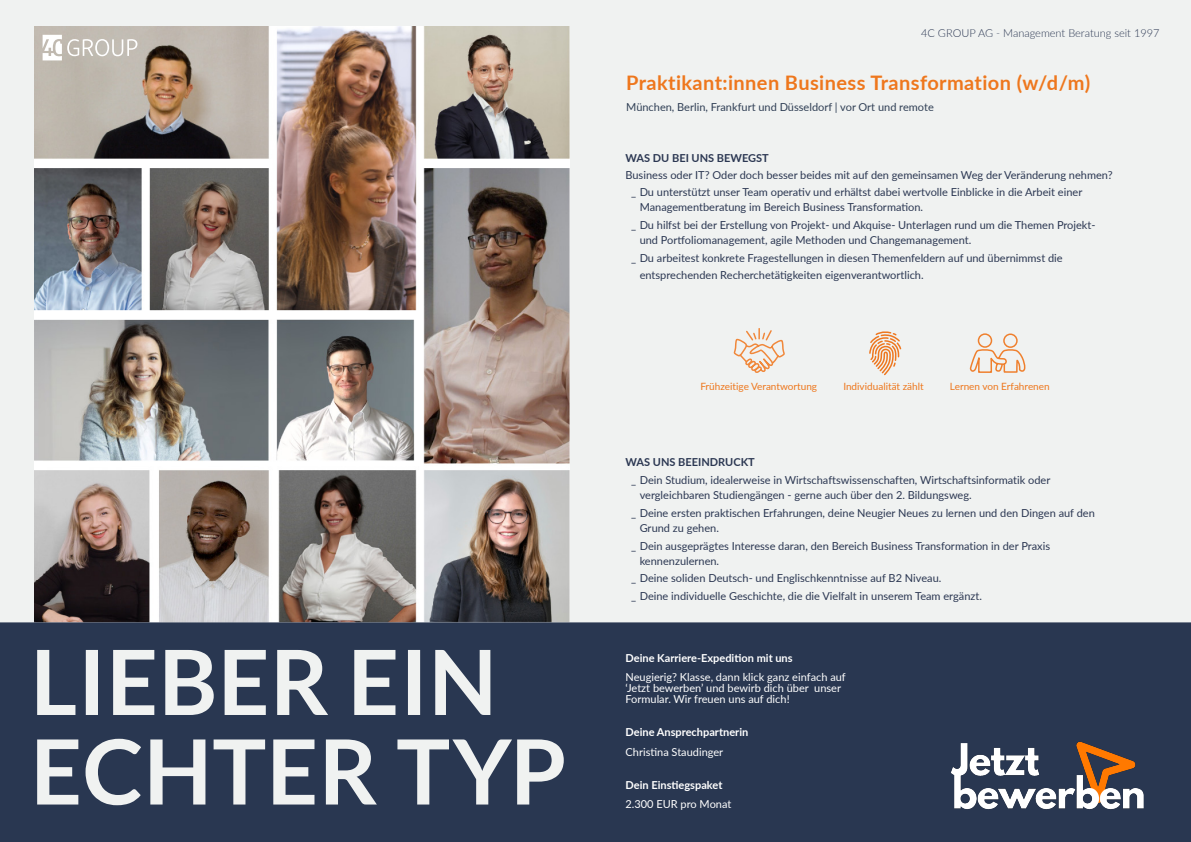
<style>
.page{position:relative;width:1191px;height:842px;background:#f0f2f1}
.page>*{position:absolute;margin:0;border:0;box-sizing:border-box;transform-origin:0 0}
.t1{font:700 20px "Lato";letter-spacing:.02em;color:#ee771d}
.Page_Header_Subtext{font:11px/15px "Lato";color:#2b3752}
.Page_Body_Text_-_Black{font:11px/11px "Lato";color:#fff}
.Page_Section_Title_-_Bold_White{font:700 11px "Lato";color:#fff}
.Page_Header_Subtext-2{font:11px "Lato";color:#303f55}
.Page_Header_Subtext-3{font:300 11px "Lato";color:#2b3752}
.Page_Header_Subtext-4{font:700 11px "Lato";color:#2b3752}
.Page_Body_Text_-_Black-2{font:10px "Lato";color:#ee771d}
</style>
<div class="page">
<img style="left:34px;top:27px;width:535px;height:595px">
<svg style="left:43px;top:35px;width:94px;height:25px"></svg>
<svg style="left:0;top:622px;width:1191px;height:220px;background:#3f4c63"></svg>
<svg style="left:733px;top:328px;width:52px;height:45px"></svg>
<svg style="left:869px;top:331px;width:33px;height:45px"></svg>
<svg style="left:970px;top:333px;width:56px;height:40px"></svg>
<img style="left:939px;top:727px;width:223px;height:109px">
<p class="Page_Header_Subtext-3" style="left:921px;top:26px;width:240px">4C GROUP AG - Management Beratung seit 1997</p>
<p class="t1" style="left:626px;top:68px;width:465px">Praktikant:innen Business Transformation (w/d/m)</p>
<p class="Page_Header_Subtext-2" style="left:626px;top:99px;width:309px">München, Berlin, Frankfurt und Düsseldorf | vor Ort und remote</p>
<p class="Page_Header_Subtext-4" style="left:625px;top:149px;width:145px">WAS DU BEI UNS BEWEGST</p>
<p class="Page_Header_Subtext" style="left:625px;top:167px;width:488px">Business oder IT? Oder doch besser beides mit auf den gemeinsamen Weg der Veränderung nehmen?</p>
<p class="Page_Header_Subtext" style="left:639px;top:184px;width:444px;text-indent:-9px">_ Du unterstützt unser Team operativ und erhältst dabei wertvolle Einblicke in die Arbeit einer<br>Managementberatung im Bereich Business Transformation.</p>
<p class="Page_Header_Subtext" style="left:639px;top:217px;width:457px;text-indent:-9px">_ Du hilfst bei der Erstellung von Projekt- und Akquise- Unterlagen rund um die Themen Projekt&shy;und Portfoliomanagement, agile Methoden und Changemanagement.</p>
<p class="Page_Header_Subtext" style="left:639px;top:249px;width:424px;line-height:17px;text-indent:-9px">_ Du arbeitest konkrete Fragestellungen in diesen Themenfeldern auf und übernimmst die entsprechenden Recherchetätigkeiten eigenverantwortlich.</p>
<p class="Page_Body_Text_-_Black-2" style="left:700px;top:379px;width:118px">Frühzeitige Verantwortung</p>
<p class="Page_Body_Text_-_Black-2" style="left:843px;top:379px;width:82px">Individualität zählt</p>
<p class="Page_Body_Text_-_Black-2" style="left:950px;top:379px;width:101px">Lernen von Erfahrenen</p>
<p class="Page_Header_Subtext-4" style="left:625px;top:454px;width:131px">WAS UNS BEEINDRUCKT</p>
<p class="Page_Header_Subtext" style="left:639px;top:472px;width:412px;text-indent:-9px">_ Dein Studium, idealerweise in Wirtschaftswissenschaften, Wirtschaftsinformatik oder vergleichbaren Studiengängen - gerne auch über den 2. Bildungsweg.</p>
<p class="Page_Header_Subtext" style="left:639px;top:505px;width:456px;text-indent:-9px">_ Deine ersten praktischen Erfahrungen, deine Neugier Neues zu lernen und den Dingen auf den<br>Grund zu gehen.</p>
<p class="Page_Header_Subtext" style="left:639px;top:538px;width:412px;text-indent:-9px">_ Dein ausgeprägtes Interesse daran, den Bereich Business Transformation in der Praxis kennenzulernen.</p>
<p class="Page_Header_Subtext" style="left:631px;top:570px;width:312px">_ Deine soliden Deutsch- und Englischkenntnisse auf B2 Niveau.</p>
<p class="Page_Header_Subtext" style="left:631px;top:588px;width:352px">_ Deine individuelle Geschichte, die die Vielfalt in unserem Team ergänzt.</p>
<p class="Page_Section_Title_-_Bold_White" style="left:625px;top:649px;width:169px">Deine Karriere-Expedition mit uns</p>
<p class="Page_Body_Text_-_Black" style="left:625px;top:671px;width:222px">Neugierig? Klasse, dann klick ganz einfach auf ‘Jetzt bewerben’ und bewirb dich über unser<br>Formular. Wir freuen uns auf dich!</p>
<p class="Page_Section_Title_-_Bold_White" style="left:625px;top:724px;width:124px">Deine Ansprechpartnerin</p>
<p class="Page_Body_Text_-_Black" style="left:625px;top:746px;width:99px">Christina Staudinger</p>
<p class="Page_Section_Title_-_Bold_White" style="left:625px;top:776px;width:98px">Dein Einstiegspaket</p>
<p class="Page_Body_Text_-_Black" style="left:625px;top:798px;width:107px">2.300 EUR pro Monat</p>
</div>
